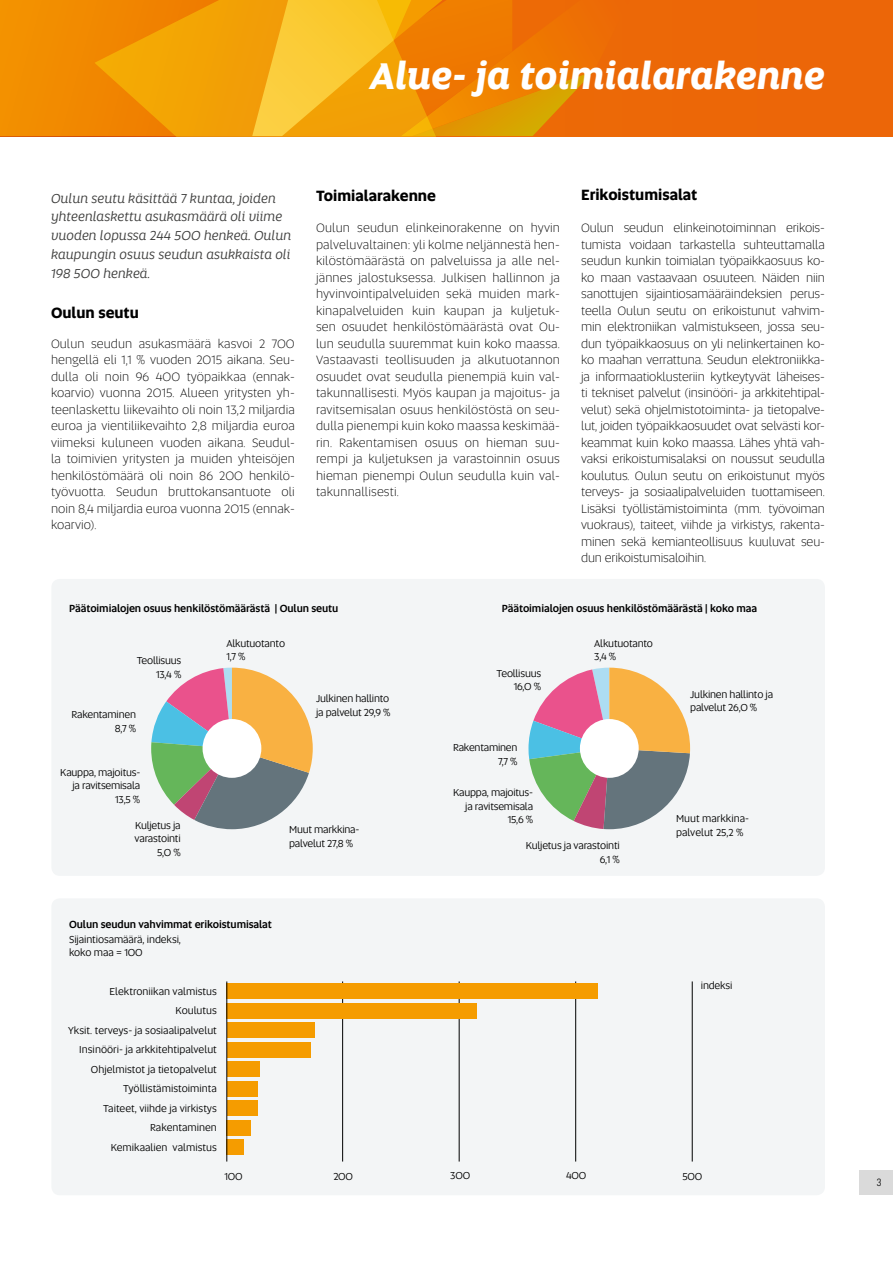
<style>
.page{position:relative;width:893px;height:1263px;background:#fff}
.page>*{position:absolute;margin:0;border:0;box-sizing:border-box;transform-origin:0 0}
.t1{font:italic 700 37.5px "Altis";color:#fff}
.t2{font:700 15px "Altis";color:#000}
.t3{font:italic 13.5px/18.8px "Altis";color:#3c3c3b}
.t4{font:300 12.75px/16.5px "Altis";letter-spacing:.005em;color:#000;text-align:justify}
.t5{font:10.5px/13.5px "Altis";letter-spacing:-.02em;color:#000;text-align:right}
.t6{font:10.5px/19.5px "Altis";color:#000;text-align:right}
.t7{font:500 10.5px "Altis";letter-spacing:-.01em;color:#000}
.t8{font:300 condensed 10.5px "Univers LT Std";color:#000}
</style>
<div class="page">
<div style="left:859px;top:1171px;width:34px;height:24px;background:#dadada"></div>
<div style="left:0;top:0;width:893px;height:136px;background:#ec6707"></div>
<svg style="left:0;top:0;width:595px;height:136px"></svg>
<svg style="left:94px;top:0;width:393px;height:136px;background:#f3a00d"></svg>
<div style="left:51px;top:579px;width:774px;height:297px;background:#f3f5f6;border-radius:9px"></div>
<div style="left:51px;top:898px;width:774px;height:297px;background:#f3f5f6;border-radius:9px"></div>
<div style="left:227px;top:1139px;width:17px;height:16px;background:#f59c00"></div>
<div style="left:227px;top:1120px;width:24px;height:15px;background:#f59c00"></div>
<div style="left:227px;top:1061px;width:33px;height:16px;background:#f59c00"></div>
<div style="left:227px;top:1042px;width:83px;height:15px;background:#f59c00"></div>
<div style="left:227px;top:1081px;width:30px;height:15px;background:#f59c00"></div>
<div style="left:227px;top:1022px;width:87px;height:16px;background:#f59c00"></div>
<div style="left:227px;top:1100px;width:30px;height:16px;background:#f59c00"></div>
<hr style="left:342px;top:981px;width:1px;height:176px;background:#000">
<hr style="left:459px;top:981px;width:1px;height:176px;background:#000">
<hr style="left:575px;top:981px;width:1px;height:176px;background:#000">
<hr style="left:692px;top:981px;width:1px;height:176px;background:#000">
<div style="left:227px;top:983px;width:371px;height:16px;background:#f59c00"></div>
<div style="left:227px;top:1003px;width:250px;height:15px;background:#f59c00"></div>
<hr style="left:226px;top:981px;width:1px;height:180px;background:#000">
<svg style="left:151px;top:668px;width:162px;height:161px"></svg>
<div style="left:203px;top:719px;width:58px;height:59px;background:#fff;border-radius:50%"></div>
<svg style="left:528px;top:668px;width:162px;height:161px"></svg>
<div style="left:580px;top:719px;width:59px;height:59px;background:#fff;border-radius:50%"></div>
<h1 class="t1" style="left:370px;top:48px;width:456px">Alue- ja toimialarakenne</h1>
<p class="t3" style="left:51px;top:188px;width:242px">Oulun seutu käsittää 7 kuntaa, joiden yhteenlaskettu asukasmäärä oli viime vuoden lopussa 244 500 henkeä. Oulun kaupungin osuus seudun asukkaista oli 198 500 henkeä.</p>
<p class="t2" style="left:51px;top:301px;width:89px">Oulun seutu</p>
<p class="t4" style="left:51px;top:335px;width:245px">Oulun seudun asukasmäärä kasvoi 2 700 hengellä eli 1,1 % vuoden 2015 aikana. Seu&shy;dulla oli noin 96 400 työpaikkaa (ennak&shy;koarvio) vuonna 2015. Alueen yritysten yh&shy;teenlaskettu liikevaihto oli noin 13,2 miljardia euroa ja vientiliikevaihto 2,8 miljardia euroa viimeksi kuluneen vuoden aikana. Seudul&shy;la toimivien yritysten ja muiden yhteisöjen henkilöstömäärä oli noin 86 200 henkilö&shy;työvuotta. Seudun bruttokansantuote oli noin 8,4 miljardia euroa vuonna 2015 (ennak&shy;koarvio).</p>
<p class="t2" style="left:316px;top:184px;width:121px">Toimialarakenne</p>
<p class="t4" style="left:316px;top:219px;width:245px">Oulun seudun elinkeinorakenne on hyvin palveluvaltainen: yli kolme neljännestä hen&shy;kilöstömäärästä on palveluissa ja alle nel&shy;jännes jalostuksessa. Julkisen hallinnon ja hyvinvointipalveluiden sekä muiden mark&shy;kinapalveluiden kuin kaupan ja kuljetuk&shy;sen osuudet henkilöstömäärästä ovat Ou&shy;lun seudulla suuremmat kuin koko maassa.<br>Vastaavasti teollisuuden ja alkutuotannon osuudet ovat seudulla pienempiä kuin val&shy;takunnallisesti. Myös kaupan ja majoitus- ja ravitsemisalan osuus henkilöstöstä on seu&shy;dulla pienempi kuin koko maassa keskimää&shy;rin. Rakentamisen osuus on hieman suu&shy;rempi ja kuljetuksen ja varastoinnin osuus hieman pienempi Oulun seudulla kuin val&shy;takunnallisesti.</p>
<p class="t2" style="left:581px;top:184px;width:118px">Erikoistumisalat</p>
<p class="t4" style="left:581px;top:219px;width:245px">Oulun seudun elinkeinotoiminnan erikois&shy;tumista voidaan tarkastella suhteuttamalla seudun kunkin toimialan työpaikkaosuus ko&shy;ko maan vastaavaan osuuteen. Näiden niin sanottujen sijaintiosamääräindeksien perus&shy;teella Oulun seutu on erikoistunut vahvim&shy;min elektroniikan valmistukseen, jossa seu&shy;dun työpaikkaosuus on yli nelinkertainen ko&shy;ko maahan verrattuna. Seudun elektroniikka&shy;ja informaatioklusteriin kytkeytyvät läheises&shy;ti tekniset palvelut (insinööri- ja arkkitehtipal&shy;velut) sekä ohjelmistotoiminta- ja tietopalve&shy;lut, joiden työpaikkaosuudet ovat selvästi kor&shy;keammat kuin koko maassa. Lähes yhtä vah&shy;vaksi erikoistumisalaksi on noussut seudulla koulutus. Oulun seutu on erikoistunut myös terveys- ja sosiaalipalveluiden tuottamiseen.<br>Lisäksi työllistämistoiminta (mm. työvoiman vuokraus), taiteet, viihde ja virkistys, rakenta&shy;minen sekä kemianteollisuus kuuluvat seu&shy;dun erikoistumisaloihin.</p>
<p class="t7" style="left:69px;top:601px;width:271px">Päätoimialojen osuus henkilöstömäärästä | Oulun seutu</p>
<p class="t7" style="left:502px;top:601px;width:257px">Päätoimialojen osuus henkilöstömäärästä | koko maa</p>
<p class="t5" style="left:226px;top:636px;width:60px;text-align:left">Alkutuotanto<br>1,7 %</p>
<p class="t5" style="left:594px;top:636px;width:60px;text-align:left">Alkutuotanto<br>3,4 %</p>
<p class="t5" style="left:137px;top:654px;width:46px">Teollisuus<br>13,4 %</p>
<p class="t5" style="left:497px;top:666px;width:46px">Teollisuus<br>16,0 %</p>
<p class="t5" style="left:690px;top:687px;width:84px;text-align:left">Julkinen hallinto ja palvelut 26,0 %</p>
<p class="t5" style="left:316px;top:692px;width:76px;text-align:left">Julkinen hallinto ja palvelut 29,9 %</p>
<p class="t5" style="left:72px;top:708px;width:66px">Rakentaminen<br>8,7 %</p>
<p class="t5" style="left:60px;top:765px;width:82px">Kauppa, majoitus&shy;ja ravitsemisala<br>13,5 %</p>
<p class="t5" style="left:135px;top:818px;width:48px">Kuljetus ja varastointi<br>5,0 %</p>
<p class="t5" style="left:289px;top:822px;width:72px;text-align:left">Muut markkina&shy;palvelut 27,8 %</p>
<p class="t7" style="left:69px;top:917px;width:204px">Oulun seudun vahvimmat erikoistumisalat</p>
<p class="t5" style="left:69px;top:933px;width:113px;line-height:12.8px;text-align:left">Sijaintiosamäärä, indeksi, koko maa = 100</p>
<p class="t6" style="left:68px;top:981px;width:150px">Elektroniikan valmistus<br>Koulutus<br>Yksit. terveys- ja sosiaalipalvelut<br>Insinööri- ja arkkitehtipalvelut<br>Ohjelmistot ja tietopalvelut<br>Työllistämistoiminta<br>Taiteet, viihde ja virkistys<br>Rakentaminen<br>Kemikaalien valmistus</p>
<p class="t5" style="left:453px;top:740px;width:66px">Rakentaminen<br>7,7 %</p>
<p class="t5" style="left:453px;top:786px;width:82px">Kauppa, majoitus&shy;ja ravitsemisala<br>15,6 %</p>
<p class="t5" style="left:526px;top:838px;width:95px">Kuljetus ja varastointi<br>6,1 %</p>
<p class="t6" style="left:676px;top:811px;width:75px;line-height:13.5px;text-align:left">Muut markkina&shy;palvelut 25,2 %</p>
<p class="t5" style="left:701px;top:979px;width:33px">indeksi</p>
<p class="t5" style="left:225px;top:1169px;width:20px">100</p>
<p class="t5" style="left:333px;top:1169px;width:21px">200</p>
<p class="t5" style="left:450px;top:1169px;width:21px">300</p>
<p class="t5" style="left:566px;top:1169px;width:22px">400</p>
<p class="t5" style="left:682px;top:1169px;width:21px">500</p>
<p class="t8" style="left:877px;top:1175px;width:6px">3</p>
</div>
